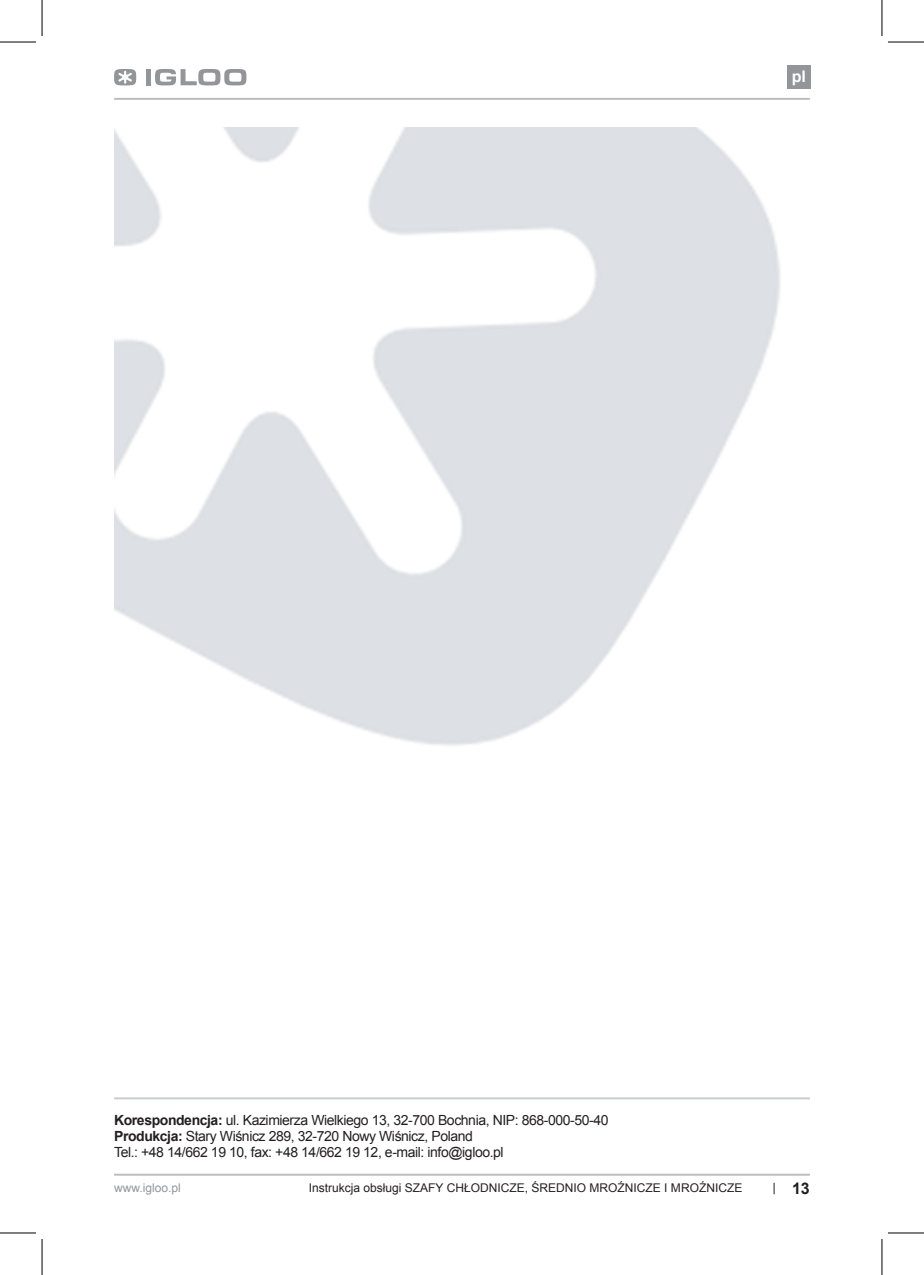
<style>
.page{position:relative;width:924px;height:1275px;background:#fff}
.page>*{position:absolute;margin:0;border:0;box-sizing:border-box;transform-origin:0 0}
.t1{font:700 16px "Arial";color:#231f20}
.t2{font:700 16px "Arial";color:#fff}
.t3{font:14px/16px "Arial";letter-spacing:-.03em;color:#231f20}
.t4{font:12px "Arial";color:#231f20}
.t5{font:12px "Arial";color:#939598}
.s1{font-weight:700}
</style>
<div class="page">
<hr style="left:114px;top:98px;width:695px;height:2px;background:#bcbdc0">
<hr style="left:114px;top:1173px;width:695px;height:2px;background:#bcbdc0">
<div style="left:786px;top:65px;width:23px;height:23px;background:#939598"></div>
<svg style="left:773px;top:1182px;width:1px;height:12px"></svg>
<svg style="left:114px;top:69px;width:22px;height:17px"></svg>
<div style="left:146px;top:69px;width:5px;height:16px;background:#939598"></div>
<svg style="left:155px;top:69px;width:91px;height:17px"></svg>
<hr style="left:114px;top:1097px;width:695px;height:2px;background:#cbccce">
<hr style="left:0;top:42px;width:36px;height:1px;background:#000">
<hr style="left:887px;top:42px;width:36px;height:1px;background:#000">
<hr style="left:0;top:1232px;width:36px;height:1px;background:#000">
<hr style="left:887px;top:1232px;width:36px;height:1px;background:#000">
<hr style="left:42px;top:0;width:1px;height:36px;background:#000">
<hr style="left:42px;top:1239px;width:1px;height:36px;background:#000">
<hr style="left:881px;top:0;width:1px;height:36px;background:#000">
<hr style="left:881px;top:1239px;width:1px;height:36px;background:#000">
<p class="t2" style="left:791px;top:65px;width:16px">pl</p>
<p class="t3" style="left:114px;top:1111px;width:495px"><span class="s1">Korespondencja:</span> ul. Kazimierza Wielkiego 13, 32-700 Bochnia, NIP: 868-000-50-40<br><span class="s1">Produkcja:</span> Stary Wiśnicz 289, 32-720 Nowy Wiśnicz, Poland<br>Tel.: +48 14/662 19 10, fax: +48 14/662 19 12, e-mail: info@igloo.pl</p>
<p class="t5" style="left:114px;top:1179px;width:68px">www.igloo.pl</p>
<p class="t4" style="left:308px;top:1179px;width:435px">Instrukcja obsługi SZAFY CHŁODNICZE, ŚREDNIO MROŹNICZE I MROŹNICZE</p>
<p class="t1" style="left:791px;top:1177px;width:19px">13</p>
</div>
